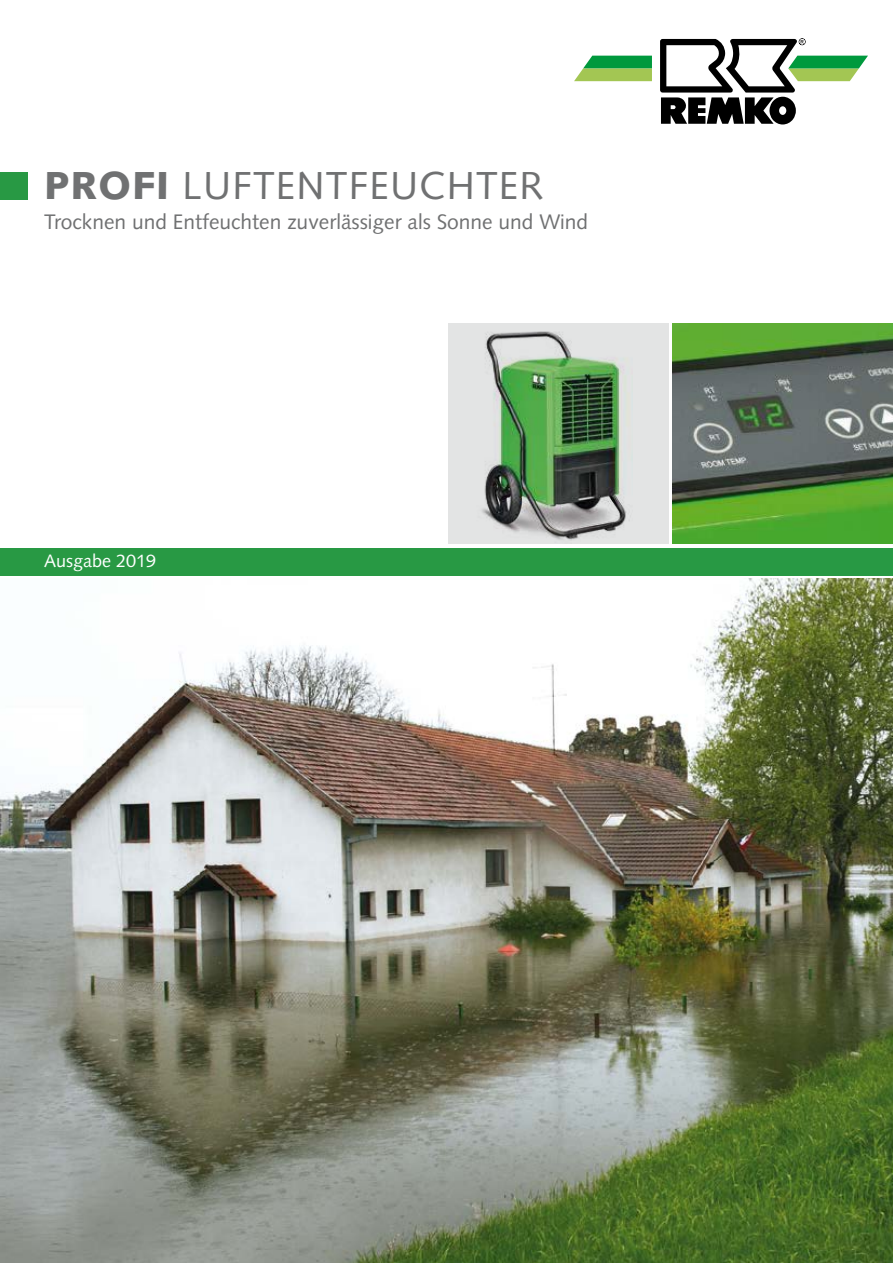
<style>
.page{position:relative;width:893px;height:1263px;background:#fff}
.page>*{position:absolute;margin:0;border:0;box-sizing:border-box;transform-origin:0 0}
.t1{font:39px "Syntax LT Std";letter-spacing:.03em;color:#707172}
.t2{font:21px "Syntax LT Std";color:#707172}
.t3{font:18px "Syntax LT Std";color:#fff}
.s1{font-weight:900}
</style>
<div class="page">
<svg style="left:574px;top:56px;width:78px;height:25px;background:#6cba5f"></svg>
<svg style="left:660px;top:38px;width:208px;height:86px"></svg>
<div style="left:0;top:172px;width:27px;height:27px;background:#289944"></div>
<div style="left:0;top:548px;width:893px;height:27px;background:#289944"></div>
<div style="left:448px;top:324px;width:220px;height:220px;background:#e3e4e4"></div>
<img style="left:672px;top:324px;width:221px;height:220px">
<img style="left:482px;top:331px;width:147px;height:209px">
<img style="left:486px;top:332px;width:138px;height:206px">
<img style="left:0;top:578px;width:893px;height:685px">
<h1 class="t1" style="left:44px;top:163px;width:501px"><span class="s1">PROFI</span> LUFTENTFEUCHTER</h1>
<p class="t2" style="left:44px;top:209px;width:546px">Trocknen und Entfeuchten zuverlässiger als Sonne und Wind</p>
<p class="t3" style="left:44px;top:550px;width:114px">Ausgabe 2019</p>
</div>
